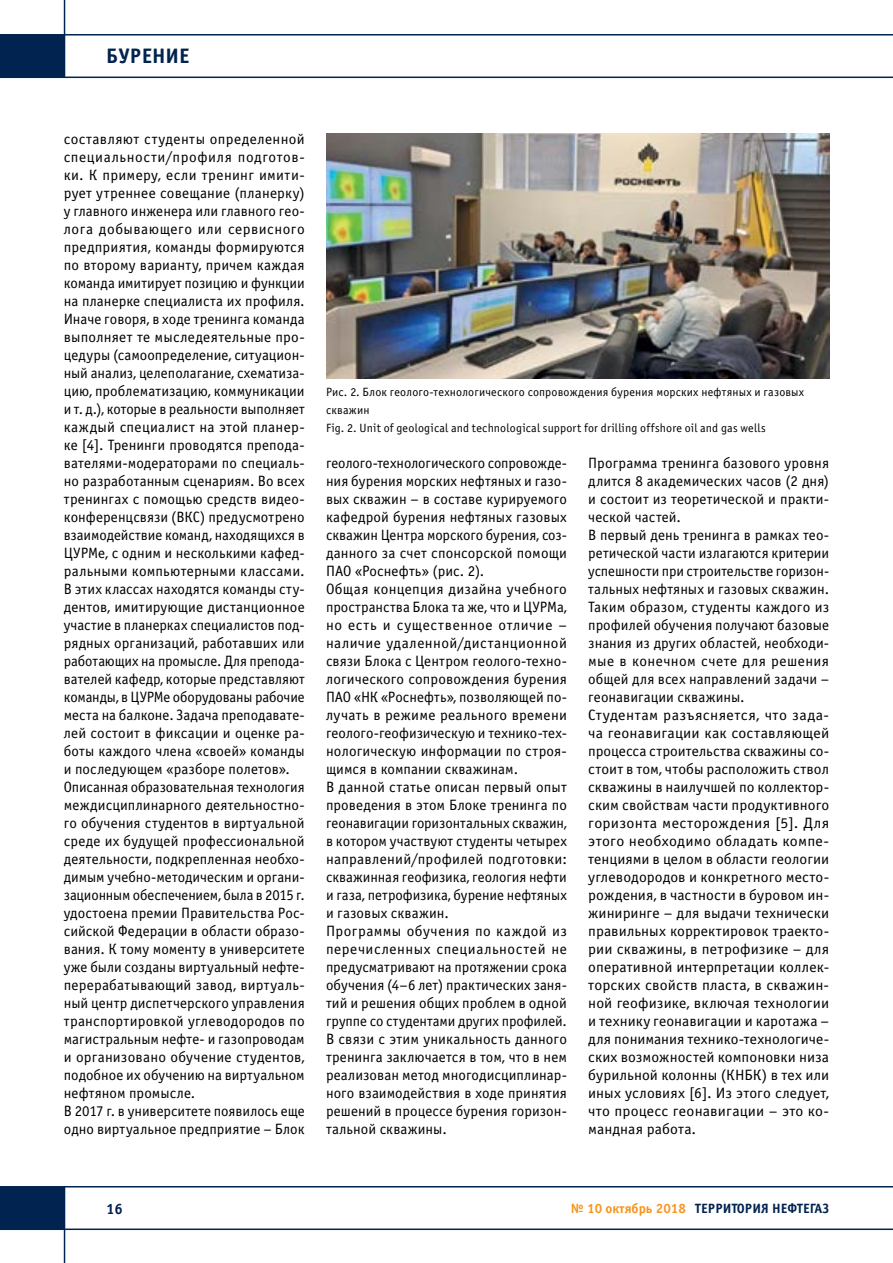
<style>
.page{position:relative;width:893px;height:1263px;background:#fff}
.page>*{position:absolute;margin:0;border:0;box-sizing:border-box;transform-origin:0 0}
.t1{font:700 21px "Officina Sans C";color:#00234f}
.t2{font:15px/18px "Officina Sans C";letter-spacing:.005em;color:#000}
.t3{font:700 15px "Officina Sans C";color:#00234f}
.t4{font:700 13.5px "Officina Sans C";color:#00234f}
.t5{font:12px/18px "Officina Sans C";letter-spacing:.015em;color:#000}
.s1{color:#f7941e}
</style>
<div class="page">
<hr style="left:0;top:77px;width:893px;height:1px;background:#00234f">
<hr style="left:64px;top:0;width:1px;height:77px;background:#00234f">
<hr style="left:0;top:34px;width:893px;height:2px;background:#00234f">
<div style="left:0;top:35px;width:64px;height:42px;background:#00234f"></div>
<hr style="left:0;top:1186px;width:893px;height:1px;background:#00234f">
<hr style="left:64px;top:1186px;width:1px;height:77px;background:#00234f">
<hr style="left:0;top:1228px;width:893px;height:2px;background:#00234f">
<div style="left:0;top:1187px;width:64px;height:42px;background:#00234f"></div>
<img style="left:326px;top:133px;width:503px;height:245px">
<h1 class="t1" style="left:106px;top:44px;width:85px">БУРЕНИЕ</h1>
<p class="t2" style="left:64px;top:130px;width:242px">составляют студенты определенной специальности/профиля подготов&shy;ки. К примеру, если тренинг имити&shy;рует утреннее совещание (планерку) у главного инженера или главного гео&shy;лога добывающего или сервисного предприятия, команды формируются по второму варианту, причем каждая команда имитирует позицию и функции на планерке специалиста их профиля.<br>Иначе говоря, в ходе тренинга команда выполняет те мыследеятельные про&shy;цедуры (самоопределение, ситуацион&shy;ный анализ, целеполагание, схематиза&shy;цию, проблематизацию, коммуникации и т. д.), которые в реальности выполняет каждый специалист на этой планер&shy;ке [4]. Тренинги проводятся препода&shy;вателями-модераторами по специаль&shy;но разработанным сценариям. Во всех тренингах с помощью средств видео&shy;конференцсвязи (ВКС) предусмотрено взаимодействие команд, находящихся в ЦУРМе, с одним и несколькими кафед&shy;ральными компьютерными классами.<br>В этих классах находятся команды сту&shy;дентов, имитирующие дистанционное участие в планерках специалистов под&shy;рядных организаций, работавших или работающих на промысле. Для препода&shy;вателей кафедр, которые представляют команды, в ЦУРМе оборудованы рабочие места на балконе. Задача преподавате&shy;лей состоит в фиксации и оценке ра&shy;боты каждого члена «своей» команды и последующем «разборе полетов».<br>Описанная образовательная технология междисциплинарного деятельностно&shy;го обучения студентов в виртуальной среде их будущей профессиональной деятельности, подкрепленная необхо&shy;димым учебно-методическим и органи&shy;зационным обеспечением, была в 2015 г. удостоена премии Правительства Рос&shy;сийской Федерации в области образо&shy;вания. К тому моменту в университете уже были созданы виртуальный нефте&shy;перерабатывающий завод, виртуаль&shy;ный центр диспетчерского управления транспортировкой углеводородов по магистральным нефте- и газопроводам и организовано обучение студентов, подобное их обучению на виртуальном нефтяном промысле.<br>В 2017 г. в университете появилось еще одно виртуальное предприятие – Блок</p>
<p class="t5" style="left:326px;top:383px;width:480px">Рис. 2. Блок геолого-технологического сопровождения бурения морских нефтяных и газовых скважин<br>Fig. 2. Unit of geological and technological support for drilling offshore oil and gas wells</p>
<p class="t2" style="left:326px;top:454px;width:242px">геолого-технологического сопровожде&shy;ния бурения морских нефтяных и газо&shy;вых скважин – в составе курируемого кафедрой бурения нефтяных газовых скважин Центра морского бурения, соз&shy;данного за счет спонсорской помощи ПАО «Роснефть» (рис. 2).<br>Общая концепция дизайна учебного пространства Блока та же, что и ЦУРМа, но есть и существенное отличие – наличие удаленной/дистанционной связи Блока с Центром геолого-техно&shy;логического сопровождения бурения ПАО «НК «Роснефть», позволяющей по&shy;лучать в режиме реального времени геолого-геофизическую и технико-тех&shy;нологическую информации по строя&shy;щимся в компании скважинам.<br>В данной статье описан первый опыт проведения в этом Блоке тренинга по геонавигации горизонтальных скважин, в котором участвуют студенты четырех направлений/профилей подготовки: скважинная геофизика, геология нефти и газа, петрофизика, бурение нефтяных и газовых скважин.<br>Программы обучения по каждой из перечисленных специальностей не предусматривают на протяжении срока обучения (4–6 лет) практических заня&shy;тий и решения общих проблем в одной группе со студентами других профилей.<br>В связи с этим уникальность данного тренинга заключается в том, что в нем реализован метод многодисциплинар&shy;ного взаимодействия в ходе принятия решений в процессе бурения горизон&shy;тальной скважины.</p>
<p class="t2" style="left:588px;top:454px;width:242px">Программа тренинга базового уровня длится 8 академических часов (2 дня) и состоит из теоретической и практи&shy;ческой частей.<br>В первый день тренинга в рамках тео&shy;ретической части излагаются критерии успешности при строительстве горизон&shy;тальных нефтяных и газовых скважин.<br>Таким образом, студенты каждого из профилей обучения получают базовые знания из других областей, необходи&shy;мые в конечном счете для решения общей для всех направлений задачи – геонавигации скважины.<br>Студентам разъясняется, что зада&shy;ча геонавигации как составляющей процесса строительства скважины со&shy;стоит в том, чтобы расположить ствол скважины в наилучшей по коллектор&shy;ским свойствам части продуктивного горизонта месторождения [5]. Для этого необходимо обладать компе&shy;тенциями в целом в области геологии углеводородов и конкретного место&shy;рождения, в частности в буровом ин&shy;жиниринге – для выдачи технически правильных корректировок траекто&shy;рии скважины, в петрофизике – для оперативной интерпретации коллек&shy;торских свойств пласта, в скважин&shy;ной геофизике, включая технологии и технику геонавигации и каротажа – для понимания технико-технологиче&shy;ских возможностей компоновки низа бурильной колонны (КНБК) в тех или иных условиях [6]. Из этого следует, что процесс геонавигации – это ко&shy;мандная работа.</p>
<p class="t3" style="left:106px;top:1200px;width:18px">16</p>
<p class="t4" style="left:571px;top:1201px;width:260px"><span class="s1">№ 10 октябрь 2018</span> ТЕРРИТОРИЯ НЕФТЕГАЗ</p>
</div>
